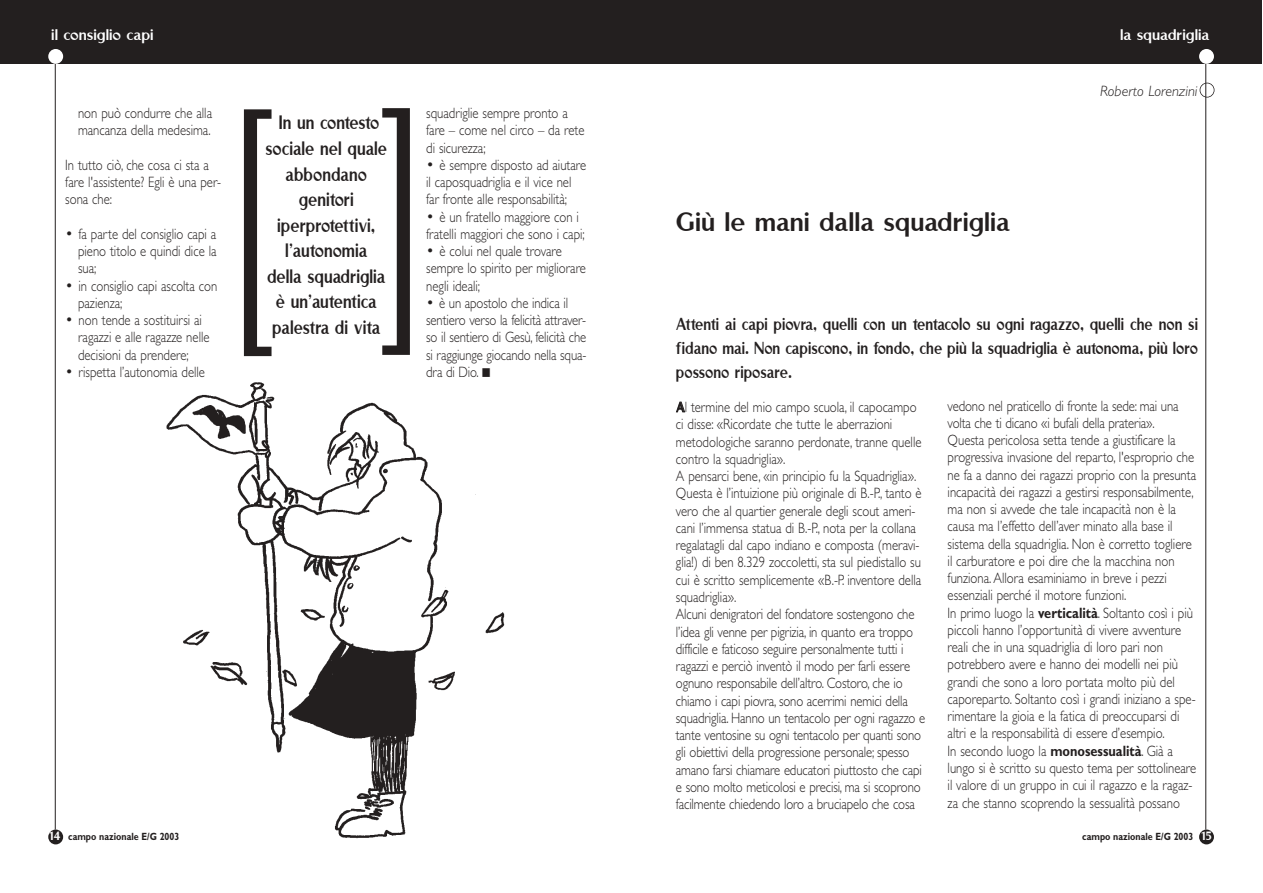
<style>
.page{position:relative;width:1263px;height:893px;background:#fff}
.page>*{position:absolute;margin:0;border:0;box-sizing:border-box;transform-origin:0 0}
.t1{font:30px "Rubino Sans ICG Fill";color:#231f1f}
.t2{font:21.75px/25.5px "Rubino Sans ICG Fill";color:#231f1f;text-align:center;scale:.85 1}
.t3{font:19.5px/24px "Rubino Sans ICG Fill";color:#231f1f;text-align:justify;scale:.85 1}
.t4{font:17.25px "Rubino Sans ICG Fill";color:#fff}
.t5{font:300 15px/17.2px "Gill Sans";color:#231f1f;scale:.85 1}
.t6{font:italic 300 15px "Gill Sans";color:#231f1f}
.t7{font:13.5px "Rubino Sans ICG Fill";color:#fff}
.t8{font:700 10.5px "Gill Sans";color:#231f1f;scale:.85 1}
.s1{font-size:16.5px}
.s2{font-family:"Rubino Sans ICG Fill";font-weight:400;font-size:15.75px}
.s3{font-weight:700}
.s4{font-family:"Rubino Sans ICG Fill";font-weight:400;font-size:13.5px;color:#fff}
</style>
<div class="page">
<div style="left:1200px;top:83px;width:15px;height:15px;border:2px solid #231f1f;border-radius:50%"></div>
<div style="left:631px;top:0;width:631px;height:64px;background:#231f1f"></div>
<hr style="left:1206px;top:62px;width:1px;height:767px;background:#231f1f">
<div style="left:1199px;top:829px;width:15px;height:15px;background:#231f1f;border-radius:50%"></div>
<div style="left:1199px;top:49px;width:15px;height:15px;background:#fff;border-radius:50%"></div>
<div style="left:0;top:0;width:631px;height:64px;background:#231f1f"></div>
<hr style="left:55px;top:62px;width:1px;height:767px;background:#231f1f">
<div style="left:48px;top:829px;width:15px;height:15px;background:#231f1f;border-radius:50%"></div>
<div style="left:48px;top:49px;width:15px;height:15px;background:#fff;border-radius:50%"></div>
<svg style="left:382px;top:108px;width:28px;height:247px"></svg>
<svg style="left:244px;top:109px;width:28px;height:247px"></svg>
<img style="left:166px;top:382px;width:339px;height:457px">
<p class="t4" style="left:51px;top:28px;width:104px">il consiglio capi</p>
<p class="t4" style="left:1120px;top:29px;width:91px">la squadriglia</p>
<p class="t6" style="left:1100px;top:85px;width:99px">Roberto Lorenzini</p>
<p class="t5" style="left:78px;top:106px;width:159px">non può condurre che alla mancanza della medesima.</p>
<p class="t5" style="left:65px;top:158px;width:185px">In tutto ciò, che cosa ci sta a fare l'assistente? Egli è una per&shy;sona che:</p>
<p class="t5" style="left:78px;top:227px;width:164px;text-align:justify;text-indent:-13px"><span class="s1">•</span> fa parte del consiglio capi a pieno titolo e quindi dice la sua;</p>
<p class="t5" style="left:78px;top:279px;width:165px;text-indent:-13px"><span class="s1">•</span> in consiglio capi ascolta con pazienza;</p>
<p class="t5" style="left:78px;top:313px;width:156px;text-indent:-13px"><span class="s1">•</span> non tende a sostituirsi ai ragazzi e alle ragazze nelle decisioni da prendere;</p>
<p class="t5" style="left:65px;top:365px;width:166px"><span class="s1">•</span> rispetta l’autonomia delle</p>
<h2 class="t2" style="left:265px;top:112px;width:145px">In un contesto sociale nel quale abbondano genitori iperprotettivi, l’autonomia della squadriglia è un’autentica palestra di vita</h2>
<p class="t5" style="left:426px;top:106px;width:188px">squadriglie sempre pronto a fare – come nel circo – da rete di sicurezza;</p>
<p class="t5" style="left:426px;top:158px;width:190px"><span class="s1">•</span> è sempre disposto ad aiutare il caposquadriglia e il vice nel far fronte alle responsabilità;</p>
<p class="t5" style="left:426px;top:210px;width:188px"><span class="s1">•</span> è un fratello maggiore con i fratelli maggiori che sono i capi;</p>
<p class="t5" style="left:426px;top:244px;width:190px"><span class="s1">•</span> è colui nel quale trovare sempre lo spirito per migliorare negli ideali;</p>
<p class="t5" style="left:426px;top:296px;width:190px"><span class="s1">•</span> è un apostolo che indica il sentiero verso la felicità attraver&shy;so il sentiero di Gesù, felicità che si raggiunge giocando nella squa&shy;dra di Dio.</p>
<h1 class="t1" style="left:676px;top:211px;width:336px">Giù le mani dalla squadriglia</h1>
<h3 class="t3" style="left:676px;top:314px;width:616px">Attenti ai capi piovra, quelli con un tentacolo su ogni ragazzo, quelli che non si fidano mai. Non capiscono, in fondo, che più la squadriglia è autonoma, più loro possono riposare.</h3>
<p class="t5" style="left:676px;top:400px;width:295px"><span class="s2">A</span>l termine del mio campo scuola, il capocampo ci disse: «Ricordate che tutte le aberrazioni metodologiche saranno perdonate, tranne quelle contro la squadriglia».<br>A pensarci bene, «in principio fu la Squadriglia».<br>Questa è l’intuizione più originale di B.-P., tanto è vero che al quartier generale degli scout ameri&shy;cani l’immensa statua di B.-P., nota per la collana regalatagli dal capo indiano e composta (meravi&shy;glia!) di ben 8.329 zoccoletti, sta sul piedistallo su cui è scritto semplicemente «B.-P. inventore della squadriglia».<br>Alcuni denigratori del fondatore sostengono che l’idea gli venne per pigrizia, in quanto era troppo difficile e faticoso seguire personalmente tutti i ragazzi e perciò inventò il modo per farli essere ognuno responsabile dell’altro. Costoro, che io chiamo i capi piovra, sono acerrimi nemici della squadriglia. Hanno un tentacolo per ogni ragazzo e tante ventosine su ogni tentacolo per quanti sono gli obiettivi della progressione personale; spesso amano farsi chiamare educatori piuttosto che capi e sono molto meticolosi e precisi, ma si scoprono facilmente chiedendo loro a bruciapelo che cosa</p>
<p class="t5" style="left:948px;top:398px;width:294px">vedono nel praticello di fronte la sede: mai una volta che ti dicano «i bufali della prateria».<br>Questa pericolosa setta tende a giustificare la progressiva invasione del reparto, l'esproprio che ne fa a danno dei ragazzi proprio con la presunta incapacità dei ragazzi a gestirsi responsabilmente, ma non si avvede che tale incapacità non è la causa ma l’effetto dell’aver minato alla base il sistema della squadriglia. Non è corretto togliere il carburatore e poi dire che la macchina non funziona. Allora esaminiamo in breve i pezzi essenziali perché il motore funzioni.<br>In primo luogo la <span class="s3">verticalità</span>. Soltanto così i più piccoli hanno l’opportunità di vivere avventure reali che in una squadriglia di loro pari non potrebbero avere e hanno dei modelli nei più grandi che sono a loro portata molto più del caporeparto. Soltanto così i grandi iniziano a spe&shy;rimentare la gioia e la fatica di preoccuparsi di altri e la responsabilità di essere d’esempio.<br>In secondo luogo la <span class="s3">monosessualità</span>. Già a lungo si è scritto su questo tema per sottolineare il valore di un gruppo in cui il ragazzo e la ragaz&shy;za che stanno scoprendo la sessualità possano</p>
<p class="t8" style="left:49px;top:832px;width:155px"><span class="s4">14</span> campo nazionale E/G 2003</p>
<p class="t8" style="left:1082px;top:832px;width:132px">campo nazionale E/G 2003</p>
<p class="t7" style="left:1201px;top:830px;width:12px">15</p>
</div>
